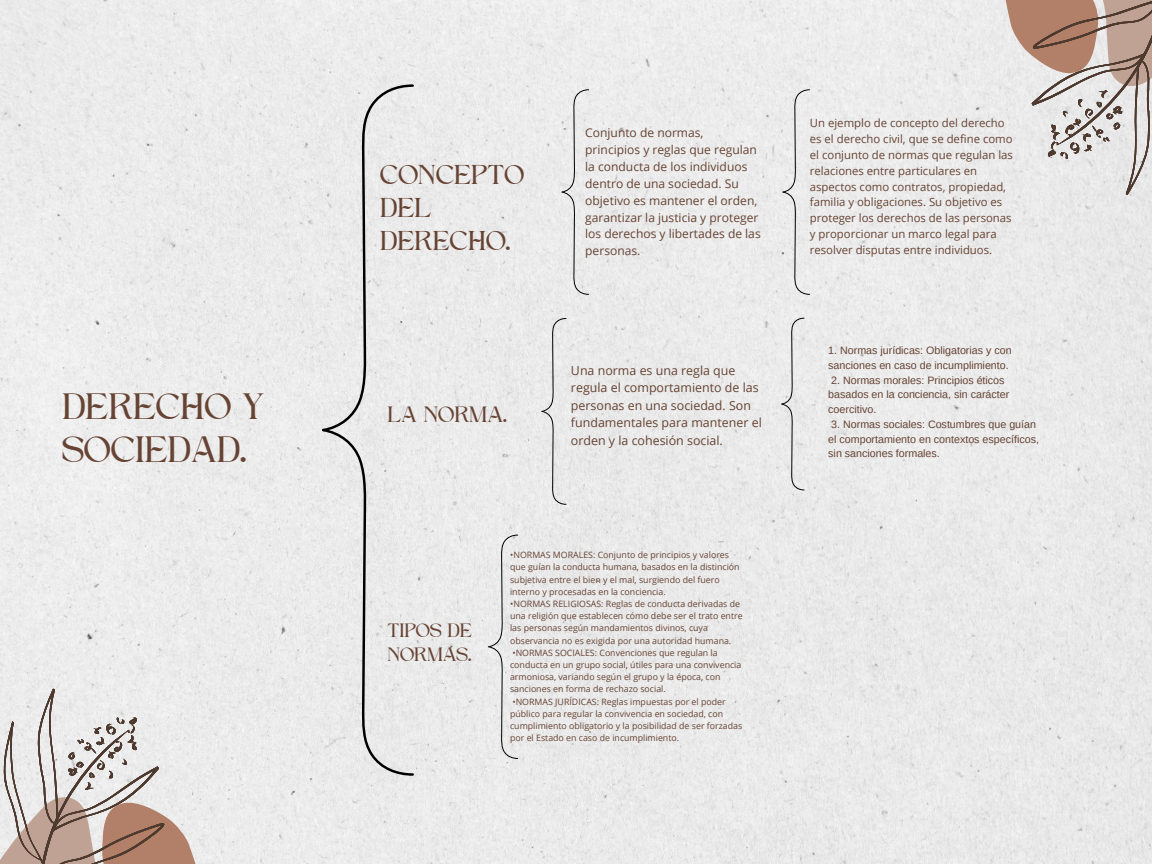
<style>
.page{position:relative;width:1152px;height:864px;background:#ebebeb}
.page>*{position:absolute;margin:0;border:0;box-sizing:border-box;transform-origin:0 0}
.t1{font:37.5px/43.8px "Higuen";color:#664333}
.t2{font:27.9px/33px "Higuen";color:#664333}
.t3{font:22.65px "Higuen";color:#664333}
.t4{font:19.8px/23.4px "Higuen";color:#664333}
.t5{font:12.45px/17.4px "Open Sans";color:#664333}
.t6{font:12px/17px "Open Sans";color:#664333}
.t7{font:11.4px/15.9px "Open Sans";color:#664333}
.t8{font:10.65px/14.7px "Arimo";color:#664333}
.t9{font:8.85px/12.1px "Open Sans";color:#664333}
</style>
<div class="page">
<svg style="left:320px;top:83px;width:95px;height:694px;background:#e3e3e3"></svg>
<svg style="left:561px;top:89px;width:28px;height:206px;background:#e1e1e1"></svg>
<svg style="left:541px;top:318px;width:26px;height:187px;background:#dfdfdf"></svg>
<svg style="left:488px;top:534px;width:30px;height:225px;background:#e0e0e0"></svg>
<svg style="left:0;top:688px;width:244px;height:176px;background:#d5ccc8"></svg>
<svg style="left:958px;top:0;width:194px;height:196px;background:#d2c8c3"></svg>
<svg style="left:781px;top:318px;width:24px;height:173px;background:#dedede"></svg>
<svg style="left:782px;top:89px;width:28px;height:206px;background:#e1e1e1"></svg>
<h1 class="t1" style="left:63px;top:387px;width:204px">DERECHO Y<br>SOCIEDAD.</h1>
<p class="t2" style="left:381px;top:160px;width:145px">CONCEPTO<br>DEL<br>DERECHO.</p>
<p class="t3" style="left:388px;top:405px;width:121px">LA NORMA.</p>
<h5 class="t6" style="left:585px;top:124px;width:177px">Conjunto de normas, principios y reglas que regulan la conducta de los individuos dentro de una sociedad. Su objetivo es mantener el orden, garantizar la justicia y proteger los derechos y libertades de las personas.</h5>
<h2 class="t5" style="left:571px;top:361px;width:192px">Una norma es una regla que regula el comportamiento de las personas en una sociedad. Son fundamentales para mantener el orden y la cohesión social.</h2>
<p class="t4" style="left:388px;top:620px;width:86px">TIPOS DE<br>NORMAS.</p>
<h5 class="t9" style="left:510px;top:549px;width:231px">•NORMAS MORALES: Conjunto de principios y valores que guían la conducta humana, basados en la distinción subjetiva entre el bien y el mal, surgiendo del fuero interno y procesadas en la conciencia.</h5>
<h3 class="t9" style="left:510px;top:597px;width:234px">•NORMAS RELIGIOSAS: Reglas de conducta derivadas de una religión que establecen cómo debe ser el trato entre las personas según mandamientos divinos, cuya observancia no es exigida por una autoridad humana.</h3>
<p class="t9" style="left:510px;top:646px;width:233px">•NORMAS SOCIALES: Convenciones que regulan la conducta en un grupo social, útiles para una convivencia armoniosa, variando según el grupo y la época, con sanciones en forma de rechazo social.</p>
<p class="t9" style="left:510px;top:695px;width:234px">•NORMAS JURÍDICAS: Reglas impuestas por el poder público para regular la convivencia en sociedad, con cumplimiento obligatorio y la posibilidad de ser forzadas por el Estado en caso de incumplimiento.</p>
<p class="t7" style="left:810px;top:115px;width:205px">Un ejemplo de concepto del derecho es el derecho civil, que se define como el conjunto de normas que regulan las relaciones entre particulares en aspectos como contratos, propiedad, familia y obligaciones. Su objetivo es proteger los derechos de las personas y proporcionar un marco legal para resolver disputas entre individuos.</p>
<p class="t8" style="left:828px;top:343px;width:185px">1. Normas jurídicas: Obligatorias y con sanciones en caso de incumplimiento.</p>
<p class="t8" style="left:828px;top:373px;width:183px">2. Normas morales: Principios éticos basados en la conciencia, sin carácter coercitivo.</p>
<p class="t8" style="left:828px;top:417px;width:212px">3. Normas sociales: Costumbres que guían el comportamiento en contextos específicos, sin sanciones formales.</p>
</div>
